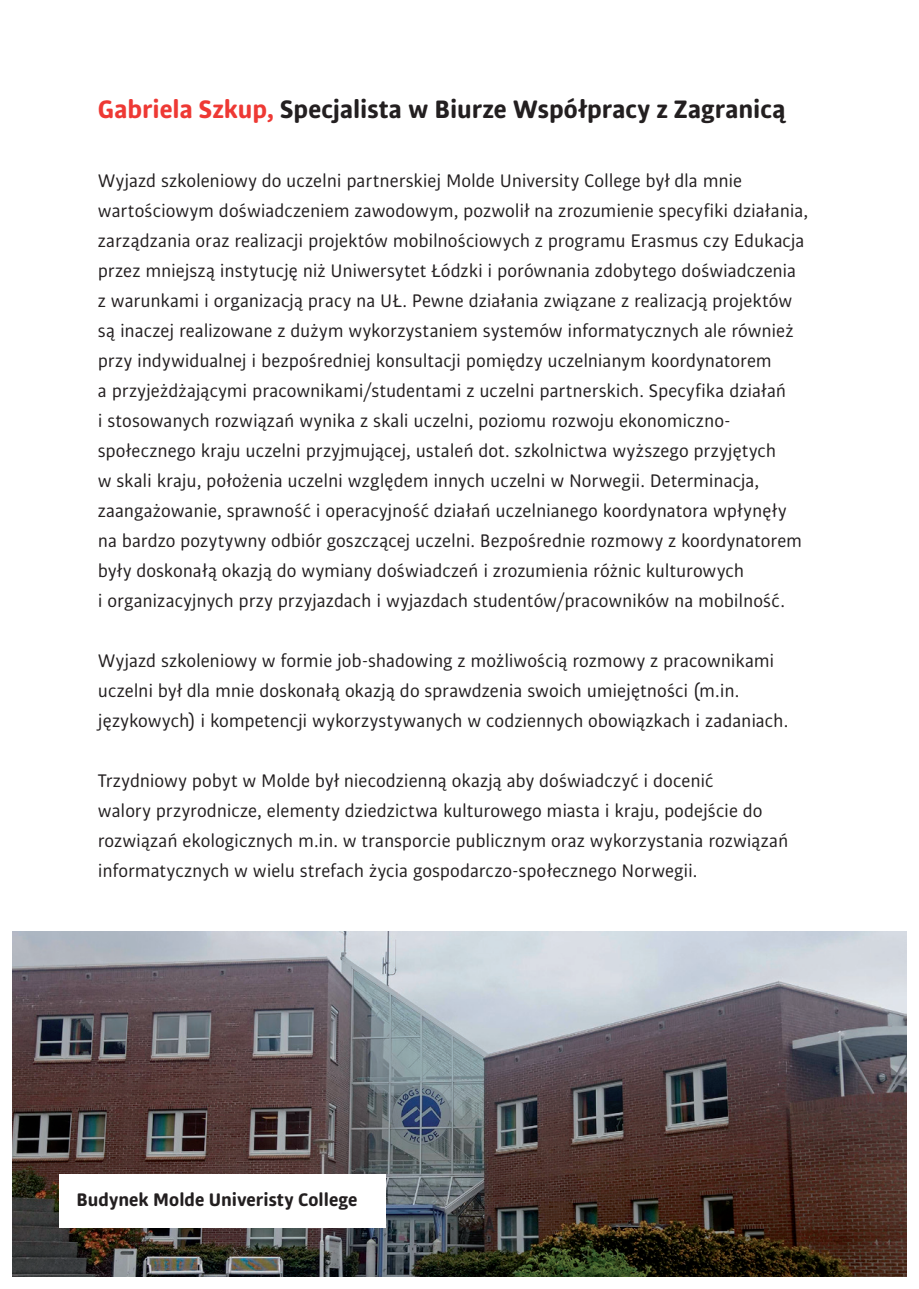
<style>
.page{position:relative;width:919px;height:1289px;background:#fff}
.page>*{position:absolute;margin:0;border:0;box-sizing:border-box;transform-origin:0 0}
.t1{font:700 27px "Bulo Rounded";color:#231f20}
.paragraph{font:19.5px/30px "Bulo Rounded";letter-spacing:-.005em;color:#231f20}
.podpisy{font:700 19.5px "Bulo Rounded";letter-spacing:.005em;color:#231f20}
.s1{color:#ee3934}
</style>
<div class="page">
<img style="left:13px;top:931px;width:893px;height:345px">
<div style="left:60px;top:1174px;width:326px;height:53px;background:#fff"></div>
<h2 class="t1" style="left:98px;top:92px;width:689px"><span class="s1">Gabriela Szkup,</span> Specjalista w Biurze Współpracy z Zagranicą</h2>
<p class="paragraph" style="left:98px;top:165px;width:711px">Wyjazd szkoleniowy do uczelni partnerskiej Molde University College był dla mnie wartościowym doświadczeniem zawodowym, pozwolił na zrozumienie specyfiki działania, zarządzania oraz realizacji projektów mobilnościowych z programu Erasmus czy Edukacja przez mniejszą instytucję niż Uniwersytet Łódzki i porównania zdobytego doświadczenia z warunkami i organizacją pracy na UŁ. Pewne działania związane z realizacją projektów są inaczej realizowane z dużym wykorzystaniem systemów informatycznych ale również przy indywidualnej i bezpośredniej konsultacji pomiędzy uczelnianym koordynatorem<br>a przyjeżdżającymi pracownikami/studentami z uczelni partnerskich. Specyfika działań<br>i stosowanych rozwiązań wynika z skali uczelni, poziomu rozwoju ekonomiczno&shy;społecznego kraju uczelni przyjmującej, ustaleń dot. szkolnictwa wyższego przyjętych<br>w skali kraju, położenia uczelni względem innych uczelni w Norwegii. Determinacja, zaangażowanie, sprawność i operacyjność działań uczelnianego koordynatora wpłynęły na bardzo pozytywny odbiór goszczącej uczelni. Bezpośrednie rozmowy z koordynatorem były doskonałą okazją do wymiany doświadczeń i zrozumienia różnic kulturowych<br>i organizacyjnych przy przyjazdach i wyjazdach studentów/pracowników na mobilność.</p>
<p class="paragraph" style="left:98px;top:645px;width:692px">Wyjazd szkoleniowy w formie job-shadowing z możliwością rozmowy z pracownikami uczelni był dla mnie doskonałą okazją do sprawdzenia swoich umiejętności (m.in. językowych) i kompetencji wykorzystywanych w codziennych obowiązkach i zadaniach.</p>
<p class="paragraph" style="left:98px;top:765px;width:692px">Trzydniowy pobyt w Molde był niecodzienną okazją aby doświadczyć i docenić<br>walory przyrodnicze, elementy dziedzictwa kulturowego miasta i kraju, podejście do rozwiązań ekologicznych m.in. w transporcie publicznym oraz wykorzystania rozwiązań informatycznych w wielu strefach życia gospodarczo-społecznego Norwegii.</p>
<p class="podpisy" style="left:77px;top:1186px;width:282px">Budynek Molde Univeristy College</p>
<p class="paragraph" style="left:98px;top:1194px;width:104px">Strona 2 z 14</p>
</div>
